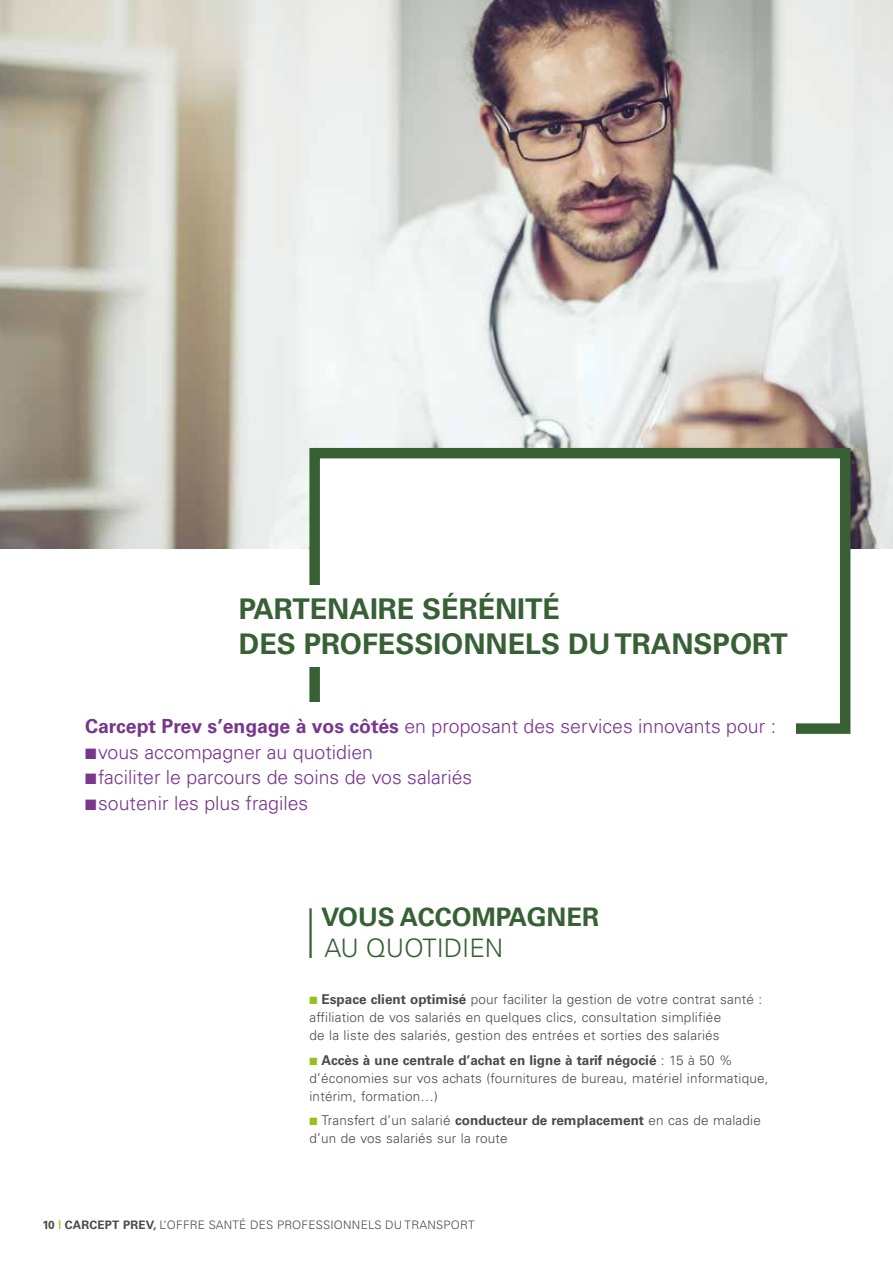
<style>
.page{position:relative;width:893px;height:1263px;background:#fff}
.page>*{position:absolute;margin:0;border:0;box-sizing:border-box;transform-origin:0 0}
.t1{font:700 28.5px/34.2px "Univers LT Std";color:#376135}
.t2{font:700 25.5px "Univers LT Std";color:#376135}
.t3{font:300 25.5px "Univers LT Std";color:#376135}
.t4{font:300 19.5px "Univers LT Std";color:#78368c}
.t5{font:300 13.5px/18px "Univers LT Std";letter-spacing:.015em;color:#4a4a49}
.t6{font:300 11.7px "Univers LT Std";letter-spacing:.02em;color:#4a4a49}
.s1{font-weight:700}
.s2{color:#95c11f}
.s3{font-weight:400;font-size:12px;color:#95c11f}
</style>
<div class="page">
<img style="left:0;top:0;width:893px;height:549px">
<div style="left:309px;top:448px;width:541px;height:286px;background:#fff;border:10px solid #376135"></div>
<div style="left:239px;top:585px;width:575px;height:82px;background:#fff"></div>
<div style="left:85px;top:702px;width:710px;height:133px;background:#fff"></div>
<hr style="left:309px;top:908px;width:3px;height:50px;background:#376135">
<h1 class="t1" style="left:239px;top:592px;width:551px">PARTENAIRE SÉRÉNITÉ<br>DES PROFESSIONNELS DU TRANSPORT</h1>
<h3 class="t4" style="left:85px;top:714px;width:693px"><span class="s1">Carcept Prev s’engage à vos côtés</span> en proposant des services innovants pour :</h3>
<h3 class="t4" style="left:85px;top:740px;width:289px">■vous accompagner au quotidien</h3>
<h3 class="t4" style="left:85px;top:765px;width:389px">■faciliter le parcours de soins de vos salariés</h3>
<h3 class="t4" style="left:85px;top:791px;width:225px">■soutenir les plus fragiles</h3>
<h2 class="t2" style="left:321px;top:902px;width:279px">VOUS ACCOMPAGNER</h2>
<h2 class="t3" style="left:324px;top:932px;width:180px">AU QUOTIDIEN</h2>
<p class="t5" style="left:309px;top:991px;width:454px"><span class="s2">■</span> <span class="s1">Espace client optimisé</span> pour faciliter la gestion de votre contrat santé : affiliation de vos salariés en quelques clics, consultation simplifiée<br>de la liste des salariés, gestion des entrées et sorties des salariés</p>
<p class="t5" style="left:309px;top:1051px;width:461px"><span class="s2">■</span> <span class="s1">Accès à une centrale d’achat en ligne à tarif négocié</span> : 15 à 50 % d’économies sur vos achats (fournitures de bureau, matériel informatique, intérim, formation…)</p>
<p class="t5" style="left:309px;top:1111px;width:453px"><span class="s2">■</span> Transfert d’un salarié <span class="s1">conducteur de remplacement</span> en cas de maladie d’un de vos salariés sur la route</p>
<p class="t6" style="left:43px;top:1218px;width:434px"><span class="s1">10</span> <span class="s3">I</span> <span class="s1">CARCEPT PREV,</span> L’OFFRE SANTÉ DES PROFESSIONNELS DU TRANSPORT</p>
</div>
